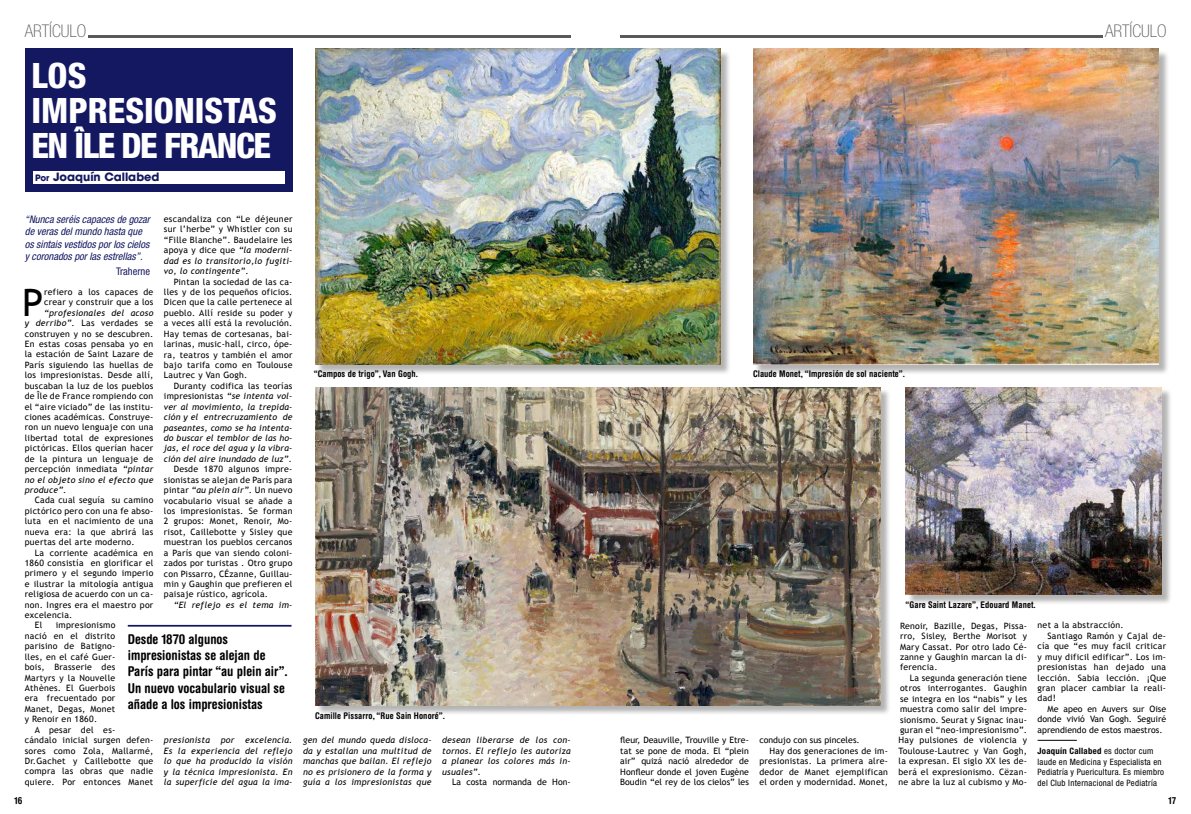
<style>
.page{position:relative;width:1191px;height:814px;background:#fff}
.page>*{position:absolute;margin:0;border:0;box-sizing:border-box;transform-origin:0 0}
.t1{font:37.89px "Trebuchet MS";color:#000}
.t2{font:800 condensed 35px/35px "Helvetica Neue LT Std";color:#fff}
.t3{font:100 condensed 17.5px "Helvetica Neue LT Std";color:#58595b}
.t4{font:700 condensed 13.56px/16.2px "Helvetica Rounded LT Std";color:#000}
.t5{font:700 11.38px "ITC Avant Garde Std";color:#141861}
.t6{font:italic condensed 10.5px/12.2px "Helvetica Neue LT Std";color:#141861}
.t7{font:condensed 10.5px "Helvetica Neue LT Std";color:#141861}
.t8{font:700 condensed 9.62px "Helvetica Rounded LT Std";color:#000}
.t9{font:700 condensed 9.19px "Helvetica Rounded LT Std";letter-spacing:.01em;color:#000}
.t10{font:8.75px/10.4px "Trebuchet MS";letter-spacing:.03em;color:#000;text-align:justify}
.t11{font:italic 8.75px/10.4px "Trebuchet MS";letter-spacing:.03em;color:#000;text-align:justify}
.t12{font:condensed 8.75px/10.4px "Helvetica Neue LT Std";letter-spacing:.03em;color:#000}
.t13{font:8.75px "Trebuchet MS";color:#000}
.s1{font-size:8.75px}
.s2{font-style:italic}
.s3{font-style:normal}
.s4{font-weight:700}
</style>
<div class="page">
<hr style="left:88px;top:35px;width:482px;height:3px;background:#58595b">
<hr style="left:620px;top:35px;width:482px;height:3px;background:#58595b">
<hr style="left:1037px;top:740px;width:39px;height:1px;background:#000">
<div style="left:25px;top:48px;width:267px;height:144px;background:#141861"></div>
<div style="left:33px;top:171px;width:251px;height:13px;background:#fff"></div>
<div style="left:316px;top:388px;width:575px;height:328px;background:#000;opacity:.3"></div>
<img style="left:315px;top:387px;width:565px;height:318px">
<div style="left:316px;top:50px;width:415px;height:325px;background:#000;opacity:.3"></div>
<img style="left:315px;top:48px;width:405px;height:317px">
<div style="left:754px;top:50px;width:415px;height:325px;background:#000;opacity:.3"></div>
<img style="left:753px;top:48px;width:405px;height:317px">
<div style="left:907px;top:388px;width:265px;height:217px;background:#000;opacity:.3"></div>
<img style="left:905px;top:387px;width:256px;height:207px">
<hr style="left:128px;top:625px;width:163px;height:1px;background:#141861">
<h3 class="t3" style="left:25px;top:21px;width:63px">ARTÍCULO</h3>
<h3 class="t3" style="left:1105px;top:21px;width:63px">ARTÍCULO</h3>
<h2 class="t2" style="left:31px;top:58px;width:247px">LOS<br>IMPRESIONISTAS<br>EN ÎLE DE FRANCE</h2>
<h3 class="t5" style="left:35px;top:170px;width:126px"><span class="s1">Por</span> Joaquín Callabed</h3>
<p class="t6" style="left:25px;top:213px;width:127px">“Nunca seréis capaces de gozar de veras del mundo hasta que os sintais vestidos por los cielos y coronados por las estrellas”.</p>
<p class="t7" style="left:116px;top:265px;width:36px">Traherne</p>
<p class="t10" style="left:164px;top:214px;width:130px">escandaliza con “Le déjeuner sur l’herbe” y Whistler con su “Fille Blanche”. Baudelaire les apoya y dice que <span class="s2">“la moderni&shy;dad es lo transitorio,lo fugiti&shy;vo, lo contingente”</span>.</p>
<p class="t10" style="left:164px;top:276px;width:130px;text-indent:10px">Pintan la sociedad de las ca&shy;lles y de los pequeños oficios.<br>Dicen que la calle pertenece al pueblo. Allí reside su poder y a veces allí está la revolución.<br>Hay temas de cortesanas, bai&shy;larinas, music-hall, circo, ópe&shy;ra, teatros y también el amor bajo tarifa como en Toulouse Lautrec y Van Gogh.</p>
<p class="t11" style="left:164px;top:380px;width:130px;text-indent:10px"><span class="s3">Duranty codifica las teorías impresionistas</span> “se intenta vol&shy;ver al movimiento, la trepida&shy;ción y el entrecruzamiento de paseantes, como se ha intenta&shy;do buscar el temblor de las ho&shy;jas, el roce del agua y la vibra&shy;ción del aire inundado de luz”.</p>
<p class="t10" style="left:164px;top:464px;width:130px;text-indent:10px">Desde 1870 algunos impre&shy;sionistas se alejan de París para pintar <span class="s2">“au plein air”</span>. Un nuevo vocabulario visual se añade a los impresionistas. Se forman 2 grupos: Monet, Renoir, Mo&shy;risot, Caillebotte y Sisley que muestran los pueblos cercanos a París que van siendo coloni&shy;zados por turistas . Otro grupo con Pissarro, CÉzanne, Guillau&shy;min y Gaughin que prefieren el paisaje rústico, agrícola.</p>
<p class="t11" style="left:174px;top:599px;width:120px">“El reflejo es el tema im-</p>
<h1 class="t1" style="left:22px;top:280px;width:23px">P</h1>
<p class="t10" style="left:44px;top:286px;width:111px">refiero a los capaces de crear y construir que a los</p>
<p class="t10" style="left:25px;top:307px;width:130px;text-indent:19px"><span class="s2">“profesionales del acoso y derribo”</span>. Las verdades se construyen y no se descubren.<br>En estas cosas pensaba yo en la estación de Saint Lazare de París siguiendo las huellas de los impresionistas. Desde allí, buscaban la luz de los pueblos de Île de France rompiendo con el “aire viciado” de las institu&shy;ciones académicas. Construye&shy;ron un nuevo lenguaje con una libertad total de expresiones pictóricas. Ellos querían hacer de la pintura un lenguaje de percepción inmediata <span class="s2">“pintar no el objeto sino el efecto que produce”</span>.</p>
<p class="t10" style="left:25px;top:495px;width:130px;text-indent:10px">Cada cual seguía su camino pictórico pero con una fe abso&shy;luta en el nacimiento de una nueva era: la que abrirá las puertas del arte moderno.</p>
<p class="t10" style="left:35px;top:547px;width:120px">La corriente académica en</p>
<p class="t10" style="left:25px;top:557px;width:130px">1860 consistía en glorificar el</p>
<p class="t10" style="left:25px;top:568px;width:130px">primero y el segundo imperio</p>
<p class="t10" style="left:25px;top:578px;width:130px">e ilustrar la mitología antigua</p>
<p class="t10" style="left:25px;top:589px;width:130px">religiosa de acuerdo con un ca-</p>
<p class="t10" style="left:25px;top:599px;width:130px">non. Ingres era el maestro por</p>
<p class="t10" style="left:25px;top:610px;width:49px">excelencia.</p>
<p class="t10" style="left:35px;top:620px;width:9px">El</p>
<p class="t9" style="left:314px;top:368px;width:106px">“Campos de trigo”, Van Gogh.</p>
<p class="t9" style="left:753px;top:368px;width:153px">Claude Monet, “Impresión de sol naciente”.</p>
<p class="t9" style="left:905px;top:598px;width:132px">“Gare Saint Lazare”, Edouard Manet.</p>
<p class="t10" style="left:1037px;top:620px;width:88px">net a la abstracción.</p>
<p class="t10" style="left:1047px;top:630px;width:120px">Santiago Ramón y Cajal de-</p>
<p class="t10" style="left:1037px;top:641px;width:130px">cía que “es muy facil criticar</p>
<p class="t10" style="left:1037px;top:651px;width:130px">y muy dificil edificar”. Los im-</p>
<p class="t10" style="left:1037px;top:662px;width:130px">presionistas han dejado una</p>
<p class="t10" style="left:1037px;top:672px;width:130px">lección. Sabia lección. ¡Que</p>
<p class="t10" style="left:1037px;top:682px;width:130px">gran placer cambiar la reali-</p>
<p class="t10" style="left:1037px;top:693px;width:20px">dad!</p>
<p class="t13" style="left:1047px;top:703px;width:120px">Me apeo en Auvers sur Oise</p>
<p class="t13" style="left:1037px;top:714px;width:130px">donde vivió Van Gogh. Seguiré</p>
<p class="t13" style="left:1037px;top:724px;width:126px">aprendiendo de estos maestros.</p>
<p class="t12" style="left:1037px;top:746px;width:128px"><span class="s4">Joaquín Callabed</span> es doctor cum laude en Medicina y Especialista en Pediatría y Puericultura. Es miembro del Club Internacional de Pediatría</p>
<p class="t10" style="left:25px;top:620px;width:92px;text-indent:31px">impresionismo nació en el distrito parisino de Batigno&shy;lles, en el café Guer&shy;bois, Brasserie des Martyrs y la Nouvelle Athènes. El Guerbois era frecuentado por Manet, Degas, Monet y Renoir en 1860.</p>
<p class="t10" style="left:25px;top:724px;width:130px;text-align:left;text-indent:10px">A pesar del es-<br>cándalo inicial surgen defen&shy;sores como Zola, Mallarmé,<br>Dr.Gachet y Caillebotte que compra las obras que nadie quiere. Por entonces Manet</p>
<p class="t10" style="left:900px;top:620px;width:129px">Renoir, Bazille, Degas, Pissa&shy;rro, Sisley, Berthe Morisot y Mary Cassat. Por otro lado Cé&shy;zanne y Gaughin marcan la di&shy;ferencia.</p>
<p class="t10" style="left:898px;top:672px;width:130px;text-indent:11px">La segunda generación tiene otros interrogantes. Gaughin se integra en los “nabis” y les muestra como salir del impre&shy;sionismo. Seurat y Signac inau&shy;guran el “neo-impresionismo”.<br>Hay pulsiones de violencia y Toulouse-Lautrec y Van Gogh, la expresan. El siglo XX les de&shy;berá el expresionismo. Cëzan&shy;ne abre la luz al cubismo y Mo-</p>
<h3 class="t4" style="left:128px;top:630px;width:161px">Desde 1870 algunos impresionistas se alejan de<br>París para pintar “au plein air”.<br>Un nuevo vocabulario visual se añade a los impresionistas</h3>
<p class="t9" style="left:315px;top:710px;width:131px">Camille Pissarro, “Rue Sain Honoré”.</p>
<p class="t10" style="left:620px;top:735px;width:130px">fleur, Deauville, Trouville y Etre&shy;tat se pone de moda. El “plein air” quizá nació alrededor de Honfleur donde el joven Eugène Boudin “el rey de los cielos” les</p>
<p class="t13" style="left:759px;top:735px;width:102px">condujo con sus pinceles.</p>
<p class="t11" style="left:164px;top:735px;width:130px">presionista por excelencia.<br>Es la experiencia del reflejo lo que ha producido la visión y la técnica impresionista. En la superficie del agua la ima-</p>
<p class="t11" style="left:303px;top:735px;width:130px">gen del mundo queda disloca&shy;da y estallan una multitud de manchas que bailan. El reflejo no es prisionero de la forma y guía a los impresionistas que</p>
<p class="t11" style="left:442px;top:735px;width:130px">desean liberarse de los con&shy;tornos. El reflejo les autoriza a planear los colores más in&shy;usuales”.</p>
<p class="t10" style="left:769px;top:745px;width:120px">Hay dos generaciones de im-</p>
<p class="t10" style="left:759px;top:756px;width:130px">presionistas. La primera alre-</p>
<p class="t10" style="left:759px;top:766px;width:130px">dedor de Manet ejemplifican</p>
<p class="t10" style="left:759px;top:777px;width:130px">el orden y modernidad. Monet,</p>
<p class="t13" style="left:452px;top:776px;width:120px">La costa normanda de Hon-</p>
<p class="t8" style="left:15px;top:794px;width:9px">16</p>
<p class="t8" style="left:1168px;top:794px;width:9px">17</p>
</div>
